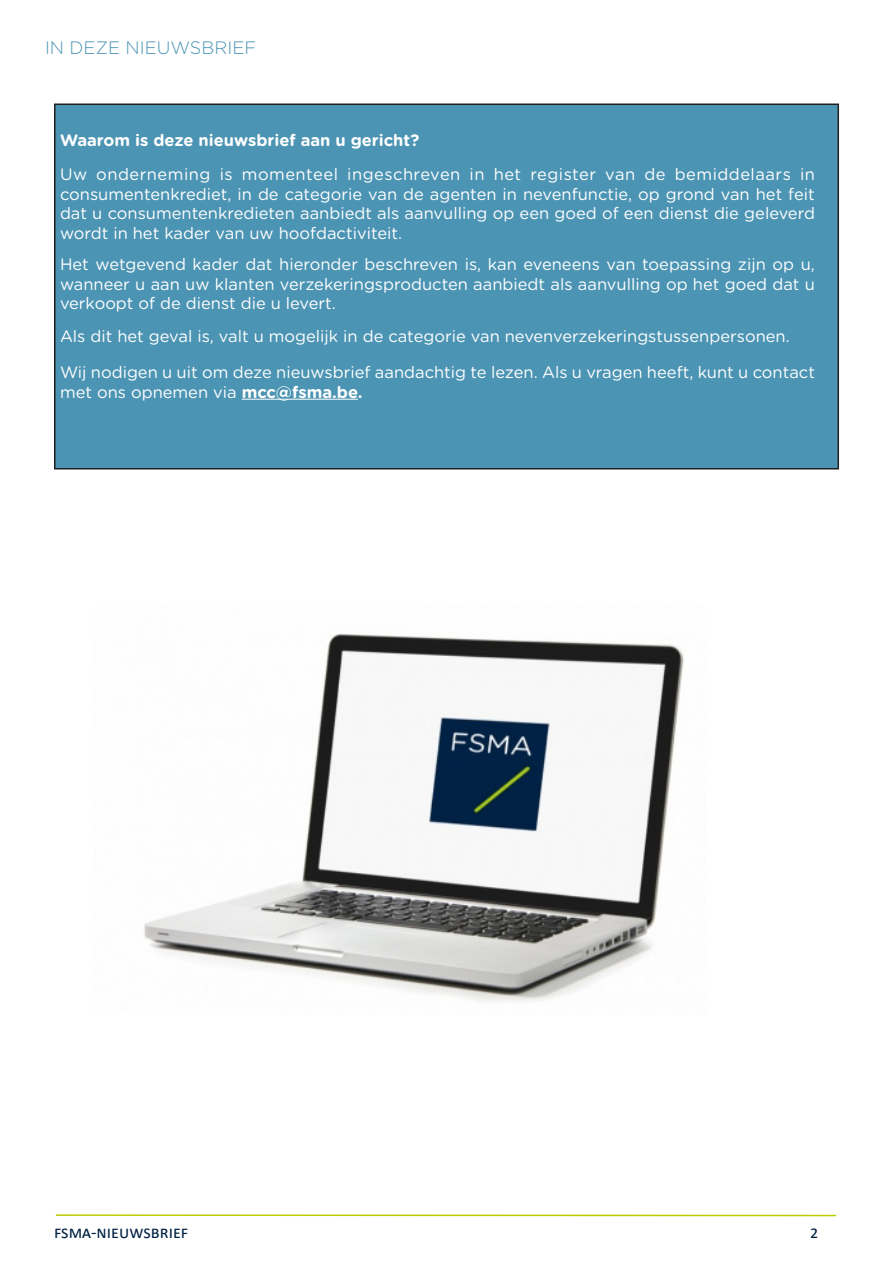
<style>
.page{position:relative;width:893px;height:1263px;background:#fff}
.page>*{position:absolute;margin:0;border:0;box-sizing:border-box;transform-origin:0 0}
.INTRO{font:300 18px "Gotham Rounded";color:#4c94b3}
.t1{font:18px "Calibri";color:#024}
.BROOD_NIEUWSBRIEF{font:16.5px/19.5px "Gotham Rounded";color:#fff;text-align:justify}
.BROOD_NIEUWSBRIEF-2{font:700 16.5px "Gotham Rounded";color:#fff}
.s1{font-weight:700}
</style>
<div class="page">
<div style="left:55px;top:104px;width:783px;height:365px;background:#4c94b3"></div>
<div style="left:54px;top:104px;width:785px;height:365px;border:2px solid #231f20"></div>
<hr style="left:242px;top:399px;width:116px;height:1px;background:#fff">
<img style="left:143px;top:634px;width:541px;height:368px">
<hr style="left:56px;top:1214px;width:780px;height:2px;background:#bc0">
<p class="INTRO" style="left:45px;top:36px;width:213px">IN DEZE NIEUWSBRIEF</p>
<p class="BROOD_NIEUWSBRIEF-2" style="left:60px;top:128px;width:361px">Waarom is deze nieuwsbrief aan u gericht?</p>
<p class="BROOD_NIEUWSBRIEF" style="left:60px;top:164px;width:757px">Uw onderneming is momenteel ingeschreven in het register van de bemiddelaars in consumentenkrediet, in de categorie van de agenten in nevenfunctie, op grond van het feit dat u consumentenkredieten aanbiedt als aanvulling op een goed of een dienst die geleverd wordt in het kader van uw hoofdactiviteit.</p>
<p class="BROOD_NIEUWSBRIEF" style="left:60px;top:254px;width:756px">Het wetgevend kader dat hieronder beschreven is, kan eveneens van toepassing zijn op u, wanneer u aan uw klanten verzekeringsproducten aanbiedt als aanvulling op het goed dat u verkoopt of de dienst die u levert.</p>
<p class="BROOD_NIEUWSBRIEF" style="left:60px;top:326px;width:731px">Als dit het geval is, valt u mogelijk in de categorie van nevenverzekeringstussenpersonen.</p>
<p class="BROOD_NIEUWSBRIEF" style="left:60px;top:362px;width:756px">Wij nodigen u uit om deze nieuwsbrief aandachtig te lezen. Als u vragen heeft, kunt u contact met ons opnemen via <span class="s1">mcc@fsma.be.</span></p>
<p class="t1" style="left:54px;top:1219px;width:134px">FSMA-nieuwsbrief</p>
<p class="t1" style="left:810px;top:1219px;width:10px">2</p>
</div>
